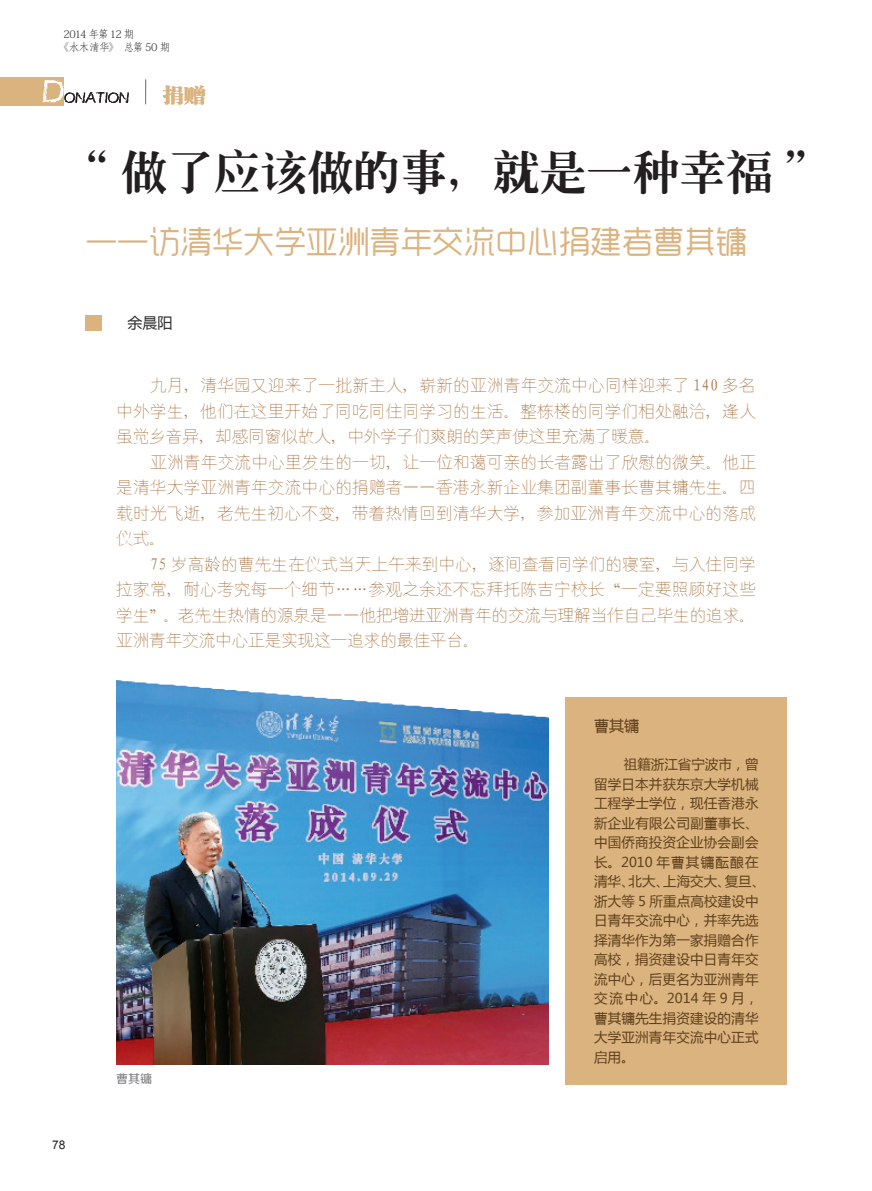
<style>
.page{position:relative;width:872px;height:1191px;background:#fff}
.page>*{position:absolute;margin:0;border:0;box-sizing:border-box;transform-origin:0 0}
.t1{font:46.5px "CT Lao Song SJ";color:#231f20}
.t2{font:31.5px "RTWS Yue Go Trial";color:#dbb37f}
.t3{font:19.5px "FZCSJW GB1 0";color:#dbb37f;scale:1.1 1}
.正文字体{font:16.5px/25.5px "y u a n g 1";color:#ad7846;text-align:justify}
.t4{font:15px "Microsoft Ya Hei";color:#312f30}
.正文字体-2{font:15px "Microsoft Ya Hei";color:#60411d}
.正文字体-3{font:13.5px/19.5px "Microsoft Ya Hei";letter-spacing:.015em;color:#60411d}
.正文字体-4{font:12px "FZZZHUNHJW GB1 0";color:#808285}
.t5{font:12px "Arial";color:#231f20}
.t6{font:10.5px/13.5px "Adobe Fangsong Std";letter-spacing:-.06em;color:#312f30}
</style>
<div class="page">
<img style="left:116px;top:680px;width:433px;height:384px">
<div style="left:566px;top:697px;width:221px;height:387px;background:#dbb37f"></div>
<svg style="left:86px;top:315px;width:16px;height:16px"></svg>
<svg style="left:145px;top:79px;width:1px;height:25px"></svg>
<svg style="left:0;top:77px;width:129px;height:29px"></svg>
<p class="t6" style="left:58px;top:27px;width:113px;text-indent:5px">2014 年第 12 期<br>《水木清华》 总第 50 期</p>
<p class="t3" style="left:163px;top:84px;width:41px">捐赠</p>
<p class="t1" style="left:74px;top:148px;width:746px">“做了应该做的事，就是一种幸福”</p>
<p class="t2" style="left:86px;top:227px;width:663px">——访清华大学亚洲青年交流中心捐建者曹其镛</p>
<p class="t4" style="left:127px;top:313px;width:46px">余晨阳</p>
<p class="正文字体" style="left:116px;top:372px;width:641px;text-indent:34px">九月，清华园又迎来了一批新主人，崭新的亚洲青年交流中心同样迎来了 140 多名中外学生，他们在这里开始了同吃同住同学习的生活。整栋楼的同学们相处融洽，逢人虽觉乡音异，却感同窗似故人，中外学子们爽朗的笑声使这里充满了暖意。</p>
<p class="正文字体" style="left:116px;top:449px;width:641px;text-indent:34px">亚洲青年交流中心里发生的一切，让一位和蔼可亲的长者露出了欣慰的微笑。他正是清华大学亚洲青年交流中心的捐赠者——香港永新企业集团副董事长曹其镛先生。四载时光飞逝，老先生初心不变，带着热情回到清华大学，参加亚洲青年交流中心的落成仪式。</p>
<p class="正文字体" style="left:116px;top:551px;width:641px;text-indent:34px">75 岁高龄的曹先生在仪式当天上午来到中心，逐间查看同学们的寝室，与入住同学拉家常，耐心考究每一个细节……参观之余还不忘拜托陈吉宁校长“一定要照顾好这些学生”。老先生热情的源泉是——他把增进亚洲青年的交流与理解当作自己毕生的追求。亚洲青年交流中心正是实现这一追求的最佳平台。</p>
<p class="t5" style="left:52px;top:1137px;width:15px">78</p>
<p class="正文字体-4" style="left:116px;top:1072px;width:37px">曹其镛</p>
<p class="正文字体-2" style="left:594px;top:716px;width:46px">曹其镛</p>
<p class="正文字体-3" style="left:594px;top:754px;width:173px;text-indent:30px">祖籍浙江省宁波市，曾留学日本并获东京大学机械工程学士学位，现任香港永新企业有限公司副董事长、中国侨商投资企业协会副会长。2010 年曹其镛酝酿在清华、北大、上海交大、复旦、浙大等 5 所重点高校建设中日青年交流中心，并率先选择清华作为第一家捐赠合作高校，捐资建设中日青年交流中心，后更名为亚洲青年交流中心。2014 年 9 月，曹其镛先生捐资建设的清华大学亚洲青年交流中心正式启用。</p>
</div>
